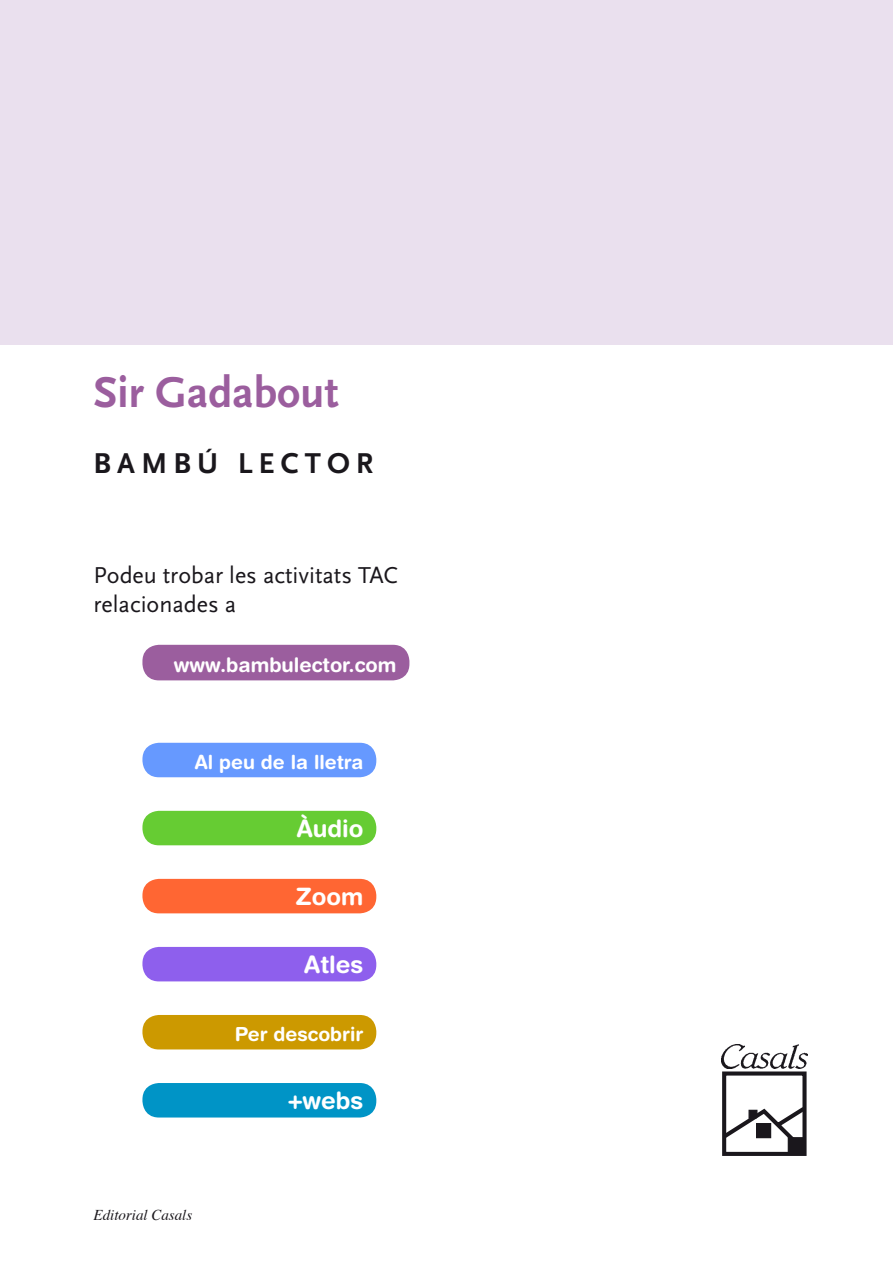
<style>
.page{position:relative;width:893px;height:1263px;background:#fff}
.page>*{position:absolute;margin:0;border:0;box-sizing:border-box;transform-origin:0 0}
.t1{font:700 45px "Scala Sans";color:#9b5e9e}
.t2{font:700 30px "Scala Sans";letter-spacing:.2em;color:#1a171c}
.t3{font:24px/28.8px "Scala Sans";color:#1a171c}
.t4{font:700 24px "Helvetica Rounded";color:#fff}
.t5{font:700 20.1px "Helvetica Rounded";color:#fff}
.t6{font:700 19.5px "Helvetica Rounded";color:#fff}
.t7{font:italic 15px "Times";color:#1a171c}
</style>
<div class="page">
<div style="left:0;top:0;width:893px;height:344px;background:#eae0ee"></div>
<div style="left:722px;top:1071px;width:85px;height:85px;border:4px solid #1a171c"></div>
<div style="left:788px;top:1137px;width:18px;height:18px;background:#1a171c"></div>
<svg style="left:722px;top:1103px;width:85px;height:42px"></svg>
<img style="left:722px;top:1044px;width:86px;height:25px">
<div style="left:142px;top:645px;width:267px;height:35px;background:#9b5e9e;border-radius:16px"></div>
<div style="left:142px;top:947px;width:234px;height:34px;background:#8e5fed;border-radius:16px"></div>
<div style="left:142px;top:1015px;width:234px;height:34px;background:#c90;border-radius:16px"></div>
<div style="left:142px;top:743px;width:234px;height:34px;background:#69f;border-radius:16px"></div>
<div style="left:142px;top:1083px;width:234px;height:34px;background:#0094c6;border-radius:16px"></div>
<div style="left:142px;top:811px;width:234px;height:34px;background:#6c3;border-radius:16px"></div>
<div style="left:142px;top:879px;width:234px;height:34px;background:#f63;border-radius:16px"></div>
<h1 class="t1" style="left:94px;top:368px;width:247px">Sir Gadabout</h1>
<p class="t2" style="left:94px;top:447px;width:281px">BAMBÚ LECTOR</p>
<p class="t3" style="left:94px;top:562px;width:306px">Podeu trobar les activitats TAC relacionades a</p>
<p class="t5" style="left:174px;top:652px;width:224px">www.bambulector.com</p>
<p class="t6" style="left:195px;top:750px;width:170px">Al peu de la lletra</p>
<p class="t4" style="left:297px;top:813px;width:68px">Àudio</p>
<p class="t4" style="left:295px;top:882px;width:70px">Zoom</p>
<p class="t4" style="left:304px;top:950px;width:61px">Atles</p>
<p class="t6" style="left:235px;top:1022px;width:130px">Per descobrir</p>
<p class="t7" style="left:94px;top:1202px;width:100px">Editorial Casals</p>
<p class="t4" style="left:288px;top:1086px;width:77px">+webs</p>
</div>
